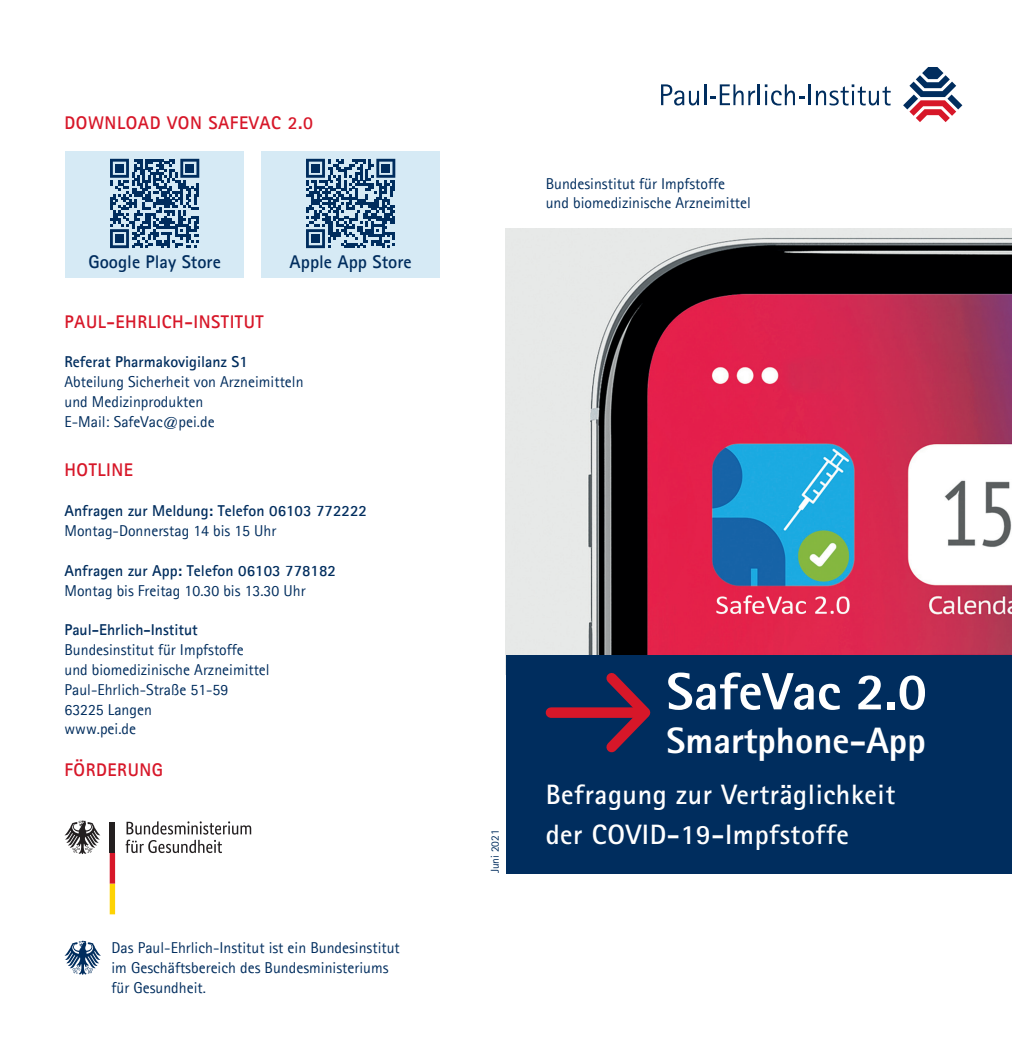
<style>
.page{position:relative;width:1012px;height:1062px;background:#fff}
.page>*{position:absolute;margin:0;border:0;box-sizing:border-box;transform-origin:0 0}
.t1{font:800 52.5px "AT Rotis Sans Serif";color:#fff}
.t2{font:800 36.75px "AT Rotis Sans Serif";color:#fff}
.t3{font:700 28px/39.7px "AT Rotis Sans Serif";letter-spacing:.02em;color:#fff}
.t4{font:700 18.38px "Agfa Rotis Sans Serif";letter-spacing:.03em;color:#d71729}
.t5{font:700 18.38px "Agfa Rotis Sans Serif";color:#002d5e}
.t6{font:15.75px/19.8px "Agfa Rotis Sans Serif";color:#002d5e}
.t7{font:700 15.75px "Agfa Rotis Sans Serif";color:#002d5e}
.t8{font:11.38px "Agfa Rotis Sans Serif";color:#002d5e}
</style>
<div class="page">
<svg style="left:903px;top:67px;width:59px;height:55px"></svg>
<svg style="left:661px;top:84px;width:38px;height:21px"></svg>
<hr style="left:704px;top:84px;width:2px;height:21px;background:#002d5e">
<svg style="left:710px;top:84px;width:45px;height:21px"></svg>
<hr style="left:758px;top:84px;width:2px;height:21px;background:#002d5e">
<svg style="left:765px;top:84px;width:39px;height:21px"></svg>
<hr style="left:808px;top:84px;width:3px;height:21px;background:#002d5e">
<svg style="left:816px;top:84px;width:75px;height:21px"></svg>
<svg style="left:64px;top:940px;width:37px;height:34px"></svg>
<svg style="left:126px;top:821px;width:125px;height:32px"></svg>
<svg style="left:110px;top:853px;width:5px;height:61px"></svg>
<svg style="left:64px;top:820px;width:36px;height:34px"></svg>
<div style="left:110px;top:822px;width:5px;height:31px;background:#231f20"></div>
<img style="left:506px;top:228px;width:506px;height:427px">
<div style="left:506px;top:655px;width:506px;height:218px;background:#002d5e"></div>
<div style="left:551px;top:707px;width:90px;height:11px;background:#d71729"></div>
<svg style="left:597px;top:673px;width:54px;height:80px"></svg>
<div style="left:261px;top:151px;width:179px;height:127px;background:#d6eaf5"></div>
<div style="left:65px;top:151px;width:179px;height:127px;background:#d6eaf5"></div>
<svg style="left:110px;top:159px;width:89px;height:89px"></svg>
<div style="left:115px;top:164px;width:9px;height:8px;background:#002d5e"></div>
<div style="left:186px;top:164px;width:8px;height:8px;background:#002d5e"></div>
<div style="left:115px;top:235px;width:9px;height:8px;background:#002d5e"></div>
<svg style="left:306px;top:159px;width:89px;height:89px"></svg>
<div style="left:311px;top:164px;width:9px;height:8px;background:#002d5e"></div>
<div style="left:382px;top:164px;width:8px;height:8px;background:#002d5e"></div>
<div style="left:311px;top:235px;width:9px;height:8px;background:#002d5e"></div>
<p class="t4" style="left:64px;top:111px;width:250px">DOWNLOAD VON SAFEVAC 2.0</p>
<p class="t5" style="left:89px;top:250px;width:134px">Google Play Store</p>
<p class="t5" style="left:290px;top:250px;width:124px">Apple App Store</p>
<p class="t4" style="left:64px;top:310px;width:201px">PAUL-EHRLICH-INSTITUT</p>
<p class="t7" style="left:64px;top:352px;width:185px">Referat Pharmakovigilanz S1</p>
<p class="t6" style="left:64px;top:371px;width:241px">Abteilung Sicherheit von Arzneimitteln und Medizinprodukten<br>E-Mail: SafeVac@pei.de</p>
<p class="t4" style="left:64px;top:458px;width:70px">HOTLINE</p>
<p class="t7" style="left:64px;top:501px;width:304px">Anfragen zur Meldung: Telefon 06103 772222</p>
<p class="t6" style="left:64px;top:520px;width:213px">Montag-Donnerstag 14 bis 15 Uhr</p>
<p class="t7" style="left:64px;top:560px;width:273px">Anfragen zur App: Telefon 06103 778182</p>
<p class="t6" style="left:64px;top:580px;width:243px">Montag bis Freitag 10.30 bis 13.30 Uhr</p>
<p class="t7" style="left:64px;top:620px;width:135px">Paul-Ehrlich-Institut</p>
<p class="t6" style="left:64px;top:639px;width:207px">Bundesinstitut für Impfstoffe und biomedizinische Arzneimittel<br>Paul-Ehrlich-Straße 51-59<br>63225 Langen<br>www.pei.de</p>
<p class="t4" style="left:64px;top:758px;width:100px">FÖRDERUNG</p>
<p class="t6" style="left:112px;top:937px;width:290px">Das Paul-Ehrlich-Institut ist ein Bundesinstitut im Geschäftsbereich des Bundesministeriums für Gesundheit.</p>
<p class="t6" style="left:546px;top:173px;width:207px">Bundesinstitut für Impfstoffe und biomedizinische Arzneimittel</p>
<p class="t8" style="left:488px;top:873px;width:45px;rotate:-90deg">Juni 2021</p>
<h1 class="t1" style="left:666px;top:658px;width:262px">SafeVac 2.0</h1>
<h2 class="t2" style="left:666px;top:717px;width:261px">Smartphone-App</h2>
<h3 class="t3" style="left:546px;top:774px;width:351px">Befragung zur Verträglichkeit der COVID-19-Impfstoffe</h3>
</div>
